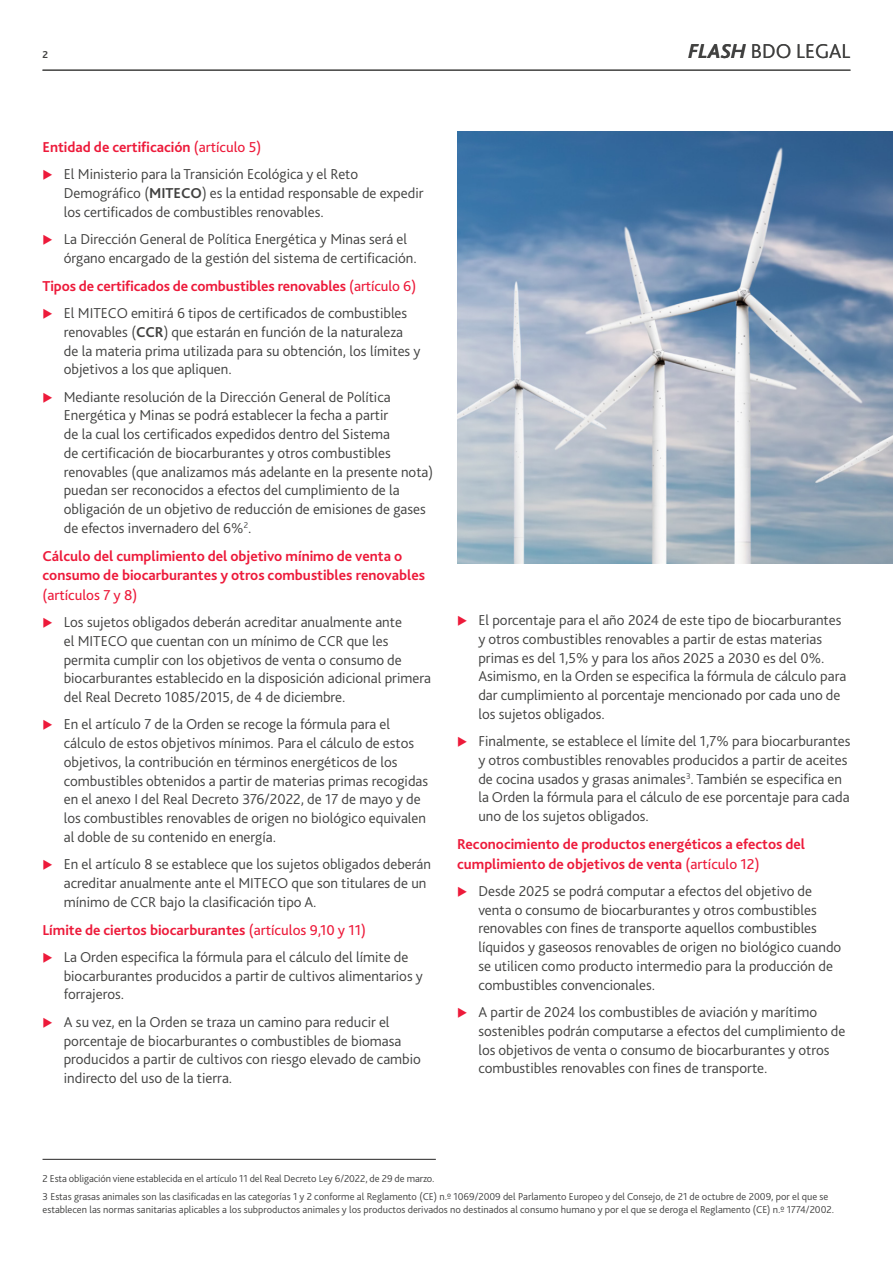
<style>
.page{position:relative;width:893px;height:1263px;background:#fff}
.page>*{position:absolute;margin:0;border:0;box-sizing:border-box;transform-origin:0 0}
.Entity_name{font:300 21px "Bliss Pro";color:#414140}
.Body_bullets{font:300 15px/18.8px "Bliss Pro";color:#414140}
.Subheading_level_2{font:700 15px/19.5px "Bliss Pro";color:#ed1a3a}
.Footnote{font:300 10.5px/13.5px "Bliss Pro";color:#414140}
.t1{font:700 10.5px "Bliss Pro";color:#414140}
.s1{font-weight:700;font-style:italic}
.s2{font-weight:400}
.s3{font-weight:700}
</style>
<div class="page">
<hr style="left:43px;top:70px;width:807px;height:1px;background:#414140">
<hr style="left:43px;top:1159px;width:393px;height:1px;background:#333231">
<img style="left:457px;top:132px;width:436px;height:432px">
<p class="t1" style="left:43px;top:48px;width:7px">2</p>
<p class="Entity_name" style="left:688px;top:38px;width:163px"><span class="s1">FLASH</span> BDO LEGAL</p>
<p class="Subheading_level_2" style="left:43px;top:137px;width:220px">Entidad de certificación <span class="s2">(artículo 5)</span></p>
<p class="Body_bullets" style="left:64px;top:165px;width:361px">El Ministerio para la Transición Ecológica y el Reto<br>Demográfico (<span class="s3">MITECO</span>) es la entidad responsable de expedir los certificados de combustibles renovables.</p>
<p class="Body_bullets" style="left:64px;top:229px;width:354px">La Dirección General de Política Energética y Minas será el órgano encargado de la gestión del sistema de certificación.</p>
<p class="Subheading_level_2" style="left:43px;top:276px;width:375px">Tipos de certificados de combustibles renovables <span class="s2">(artículo 6)</span></p>
<p class="Body_bullets" style="left:64px;top:303px;width:358px">El MITECO emitirá 6 tipos de certificados de combustibles renovables (<span class="s3">CCR</span>) que estarán en función de la naturaleza de la materia prima utilizada para su obtención, los límites y objetivos a los que apliquen.</p>
<p class="Body_bullets" style="left:64px;top:387px;width:371px">Mediante resolución de la Dirección General de Política Energética y Minas se podrá establecer la fecha a partir<br>de la cual los certificados expedidos dentro del Sistema<br>de certificación de biocarburantes y otros combustibles renovables (que analizamos más adelante en la presente nota) puedan ser reconocidos a efectos del cumplimiento de la obligación de un objetivo de reducción de emisiones de gases de efectos invernadero del 6%<sup>2</sup>.</p>
<p class="Subheading_level_2" style="left:43px;top:546px;width:384px">Cálculo del cumplimiento del objetivo mínimo de venta o consumo de biocarburantes y otros combustibles renovables <span class="s2">(artículos 7 y 8)</span></p>
<p class="Body_bullets" style="left:64px;top:612px;width:369px">Los sujetos obligados deberán acreditar anualmente ante<br>el MITECO que cuentan con un mínimo de CCR que les permita cumplir con los objetivos de venta o consumo de biocarburantes establecido en la disposición adicional primera del Real Decreto 1085/2015, de 4 de diciembre.</p>
<p class="Body_bullets" style="left:64px;top:715px;width:366px">En el artículo 7 de la Orden se recoge la fórmula para el cálculo de estos objetivos mínimos. Para el cálculo de estos objetivos, la contribución en términos energéticos de los combustibles obtenidos a partir de materias primas recogidas en el anexo I del Real Decreto 376/2022, de 17 de mayo y de los combustibles renovables de origen no biológico equivalen al doble de su contenido en energía.</p>
<p class="Body_bullets" style="left:64px;top:854px;width:369px">En el artículo 8 se establece que los sujetos obligados deberán acreditar anualmente ante el MITECO que son titulares de un mínimo de CCR bajo la clasificación tipo A.</p>
<p class="Subheading_level_2" style="left:43px;top:920px;width:325px">Límite de ciertos biocarburantes <span class="s2">(artículos 9,10 y 11)</span></p>
<p class="Body_bullets" style="left:64px;top:947px;width:360px">La Orden especifica la fórmula para el cálculo del límite de biocarburantes producidos a partir de cultivos alimentarios y forrajeros.</p>
<p class="Body_bullets" style="left:64px;top:1012px;width:359px">A su vez, en la Orden se traza un camino para reducir el porcentaje de biocarburantes o combustibles de biomasa producidos a partir de cultivos con riesgo elevado de cambio indirecto del uso de la tierra.</p>
<p class="Body_bullets" style="left:478px;top:610px;width:369px">El porcentaje para el año 2024 de este tipo de biocarburantes y otros combustibles renovables a partir de estas materias primas es del 1,5% y para los años 2025 a 2030 es del 0%.<br>Asimismo, en la Orden se especifica la fórmula de cálculo para dar cumplimiento al porcentaje mencionado por cada uno de los sujetos obligados.</p>
<p class="Body_bullets" style="left:478px;top:731px;width:374px">Finalmente, se establece el límite del 1,7% para biocarburantes y otros combustibles renovables producidos a partir de aceites de cocina usados y grasas animales<sup>3</sup>. También se especifica en la Orden la fórmula para el cálculo de ese porcentaje para cada uno de los sujetos obligados.</p>
<p class="Subheading_level_2" style="left:457px;top:834px;width:349px">Reconocimiento de productos energéticos a efectos del cumplimiento de objetivos de venta <span class="s2">(artículo 12)</span></p>
<p class="Body_bullets" style="left:478px;top:881px;width:364px">Desde 2025 se podrá computar a efectos del objetivo de venta o consumo de biocarburantes y otros combustibles renovables con fines de transporte aquellos combustibles líquidos y gaseosos renovables de origen no biológico cuando se utilicen como producto intermedio para la producción de combustibles convencionales.</p>
<p class="Body_bullets" style="left:478px;top:1002px;width:369px">A partir de 2024 los combustibles de aviación y marítimo sostenibles podrán computarse a efectos del cumplimiento de los objetivos de venta o consumo de biocarburantes y otros combustibles renovables con fines de transporte.</p>
<p class="Footnote" style="left:43px;top:1171px;width:394px">2 Esta obligación viene establecida en el artículo 11 del Real Decreto Ley 6/2022, de 29 de marzo.</p>
<p class="Footnote" style="left:43px;top:1189px;width:793px">3 Estas grasas animales son las clasificadas en las categorías 1 y 2 conforme al Reglamento (CE) n.º 1069/2009 del Parlamento Europeo y del Consejo, de 21 de octubre de 2009, por el que se establecen las normas sanitarias aplicables a los subproductos animales y los productos derivados no destinados al consumo humano y por el que se deroga el Reglamento (CE) n.º 1774/2002.</p>
</div>
